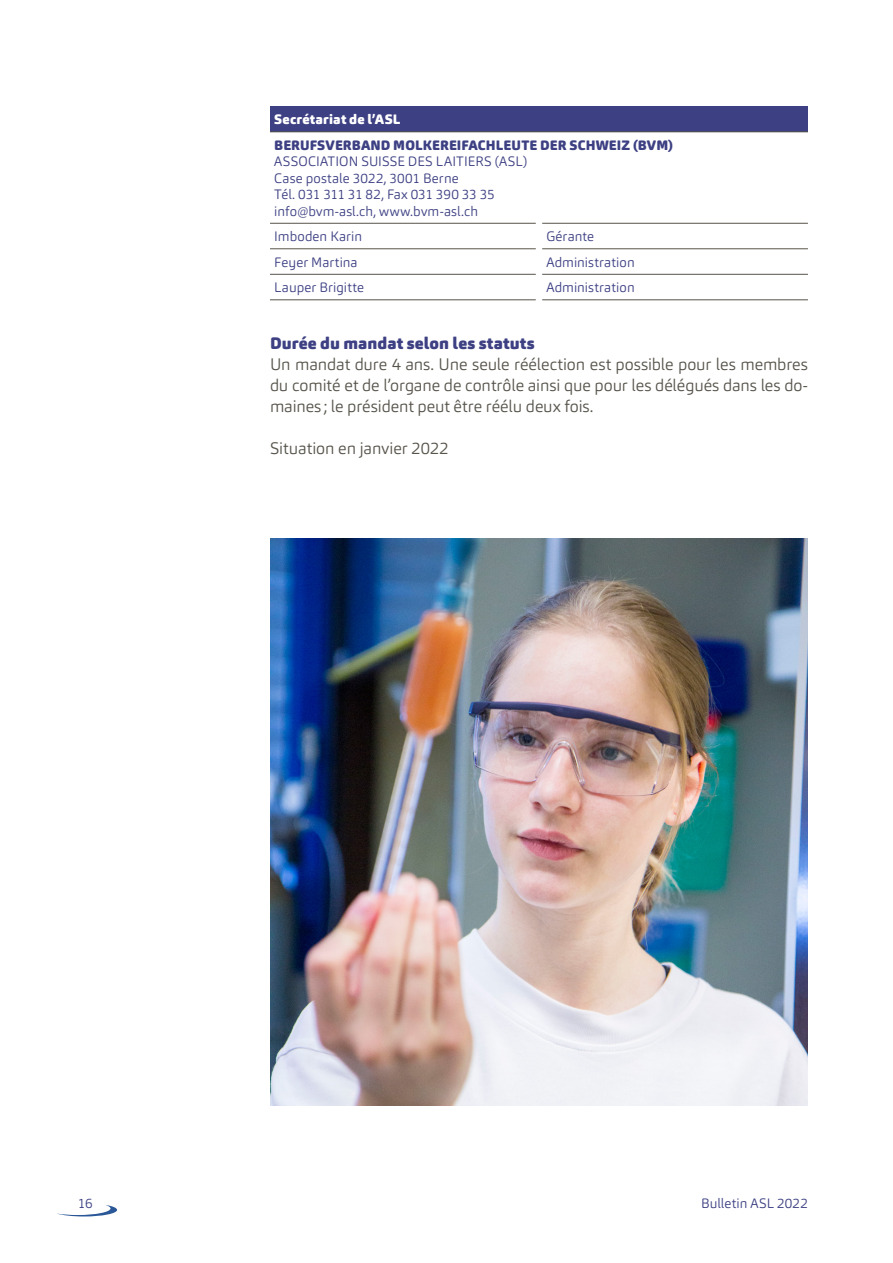
<style>
.page{position:relative;width:893px;height:1263px;background:#fff}
.page>*{position:absolute;margin:0;border:0;box-sizing:border-box;transform-origin:0 0}
.gt{font:300 16.5px/21px "Carnas";letter-spacing:-.005em;color:#57544b;text-align:justify}
.ut{font:900 16.5px "Carnas";letter-spacing:.01em;color:#3d4083}
.Tabelle{font:300 13.5px "Carnas";letter-spacing:.005em;color:#3d4083}
.Tabelle-2{font:900 13.5px "Carnas";letter-spacing:.005em;color:#3d4083}
.Tabelle-3{font:300 13.5px "Carnas";letter-spacing:-.015em;color:#3d4083}
.Tabelle-4{font:900 13.5px "Carnas";letter-spacing:.015em;color:#fff}
</style>
<div class="page">
<svg style="left:57px;top:1205px;width:60px;height:11px"></svg>
<div style="left:11px;top:1168px;width:94px;height:42px;background:#fff"></div>
<div style="left:270px;top:106px;width:538px;height:26px;background:#3d4083"></div>
<hr style="left:270px;top:131px;width:266px;height:1px;background:#57544b">
<hr style="left:542px;top:131px;width:266px;height:1px;background:#57544b">
<hr style="left:270px;top:223px;width:266px;height:1px;background:#57544b">
<hr style="left:542px;top:223px;width:266px;height:1px;background:#57544b">
<hr style="left:270px;top:248px;width:266px;height:1px;background:#57544b">
<hr style="left:542px;top:248px;width:266px;height:1px;background:#57544b">
<hr style="left:270px;top:274px;width:266px;height:1px;background:#57544b">
<hr style="left:542px;top:274px;width:266px;height:1px;background:#57544b">
<hr style="left:270px;top:299px;width:266px;height:1px;background:#57544b">
<hr style="left:542px;top:299px;width:266px;height:1px;background:#57544b">
<img style="left:270px;top:538px;width:538px;height:567px">
<p class="Tabelle-4" style="left:274px;top:111px;width:128px">Secrétariat de l’ASL</p>
<p class="Tabelle-2" style="left:274px;top:136px;width:400px">BERUFSVERBAND MOLKEREIFACHLEUTE DER SCHWEIZ (BVM)</p>
<p class="Tabelle" style="left:274px;top:153px;width:254px">ASSOCIATION SUISSE DES LAITIERS (ASL)</p>
<p class="Tabelle" style="left:274px;top:169px;width:186px">Case postale 3022, 3001 Berne</p>
<p class="Tabelle-3" style="left:274px;top:186px;width:222px">Tél. 031 311 31 82, Fax 031 390 33 35</p>
<p class="Tabelle" style="left:274px;top:202px;width:205px">info@bvm-asl.ch, www.bvm-asl.ch</p>
<p class="Tabelle" style="left:274px;top:228px;width:89px">Imboden Karin</p>
<p class="Tabelle" style="left:546px;top:228px;width:49px">Gérante</p>
<p class="Tabelle" style="left:274px;top:253px;width:85px">Feyer Martina</p>
<p class="Tabelle" style="left:546px;top:253px;width:90px">Administration</p>
<p class="Tabelle" style="left:274px;top:279px;width:91px">Lauper Brigitte</p>
<p class="Tabelle" style="left:546px;top:279px;width:90px">Administration</p>
<p class="ut" style="left:270px;top:333px;width:266px">Durée du mandat selon les statuts</p>
<p class="gt" style="left:270px;top:354px;width:539px">Un mandat dure 4 ans. Une seule réélection est possible pour les membres du comité et de l’organe de contrôle ainsi que pour les délégués dans les do&shy;maines ; le président peut être réélu deux fois.</p>
<p class="gt" style="left:270px;top:438px;width:180px">Situation en janvier 2022</p>
<p class="Tabelle" style="left:78px;top:1195px;width:16px">16</p>
<p class="Tabelle" style="left:701px;top:1195px;width:108px">Bulletin ASL 2022</p>
</div>
